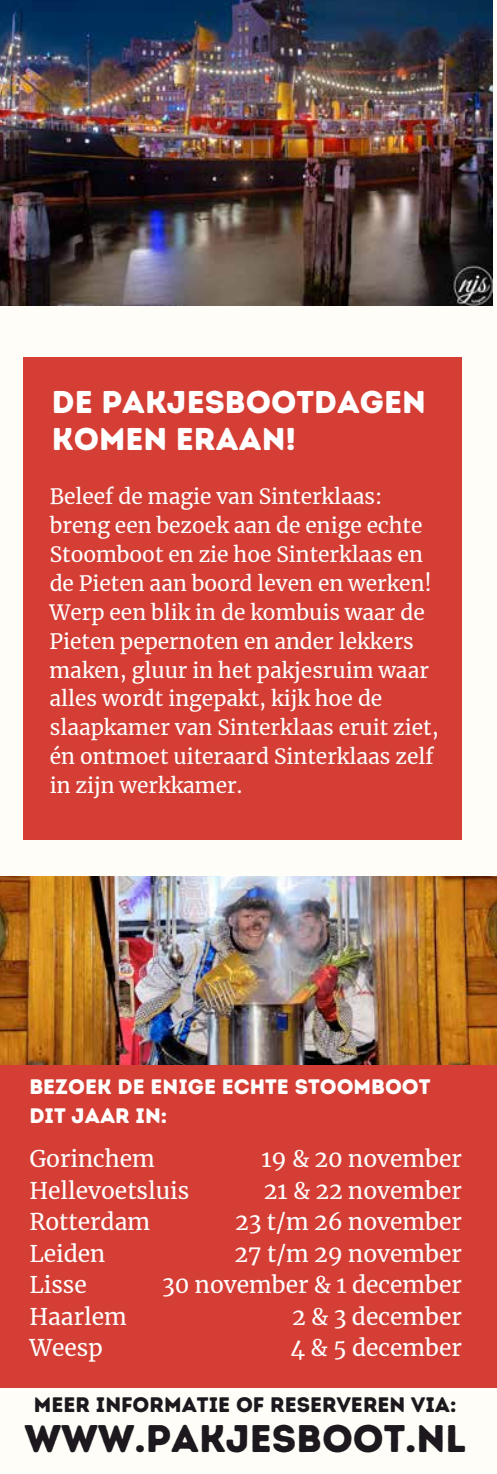
<style>
.page{position:relative;width:497px;height:1474px;background:#fff}
.page>*{position:absolute;margin:0;border:0;box-sizing:border-box;transform-origin:0 0}
.t1{font:38.5px "Intro Rust Base";color:#1c181d}
.t2{font:31.5px/36.8px "Intro Rust Base";color:#fff}
.t3{font:22.75px/31.5px "Merriweather";color:#fff}
.t4{font:21px/28.9px "Intro Rust Base";color:#fff}
.t5{font:21px "Intro Rust Base";color:#1c181d}
.t6{font:20.82px/28.9px "Merriweather";color:#fff}
</style>
<div class="page">
<div style="left:0;top:0;width:496px;height:1473px;background:#fffdf7"></div>
<img style="left:0;top:0;width:492px;height:305px">
<img style="left:0;top:876px;width:496px;height:189px">
<div style="left:0;top:1065px;width:496px;height:322px;background:#d53e35"></div>
<div style="left:23px;top:357px;width:438px;height:482px;background:#d53e35"></div>
<h2 class="t2" style="left:52px;top:384px;width:375px">DE PAKJESBOOTDAGEN<br>KOMEN ERAAN!</h2>
<p class="t6" style="left:49px;top:481px;width:390px">Beleef de magie van Sinterklaas: breng een bezoek aan de enige echte Stoomboot en zie hoe Sinterklaas en de Pieten aan boord leven en werken!<br>Werp een blik in de kombuis waar de Pieten pepernoten en ander lekkers maken, gluur in het pakjesruim waar alles wordt ingepakt, kijk hoe de slaapkamer van Sinterklaas eruit ziet, én ontmoet uiteraard Sinterklaas zelf in zijn werkkamer.</p>
<p class="t4" style="left:29px;top:1073px;width:402px">BEZOEK DE ENIGE ECHTE STOOMBOOT<br>DIT JAAR IN:</p>
<p class="t3" style="left:162px;top:1142px;width:301px;text-align:right">19 &amp; 20 november<br>21 &amp; 22 november<br>23 t/m 26 november<br>27 t/m 29 november<br>30 november &amp; 1 december<br>2 &amp; 3 december<br>4 &amp; 5 december</p>
<p class="t5" style="left:34px;top:1391px;width:424px">MEER INFORMATIE OF RESERVEREN VIA:</p>
<h1 class="t1" style="left:24px;top:1413px;width:443px">WWW.PAKJESBOOT.NL</h1>
<p class="t3" style="left:29px;top:1142px;width:161px">Gorinchem<br>Hellevoetsluis<br>Rotterdam<br>Leiden<br>Lisse<br>Haarlem<br>Weesp</p>
</div>
